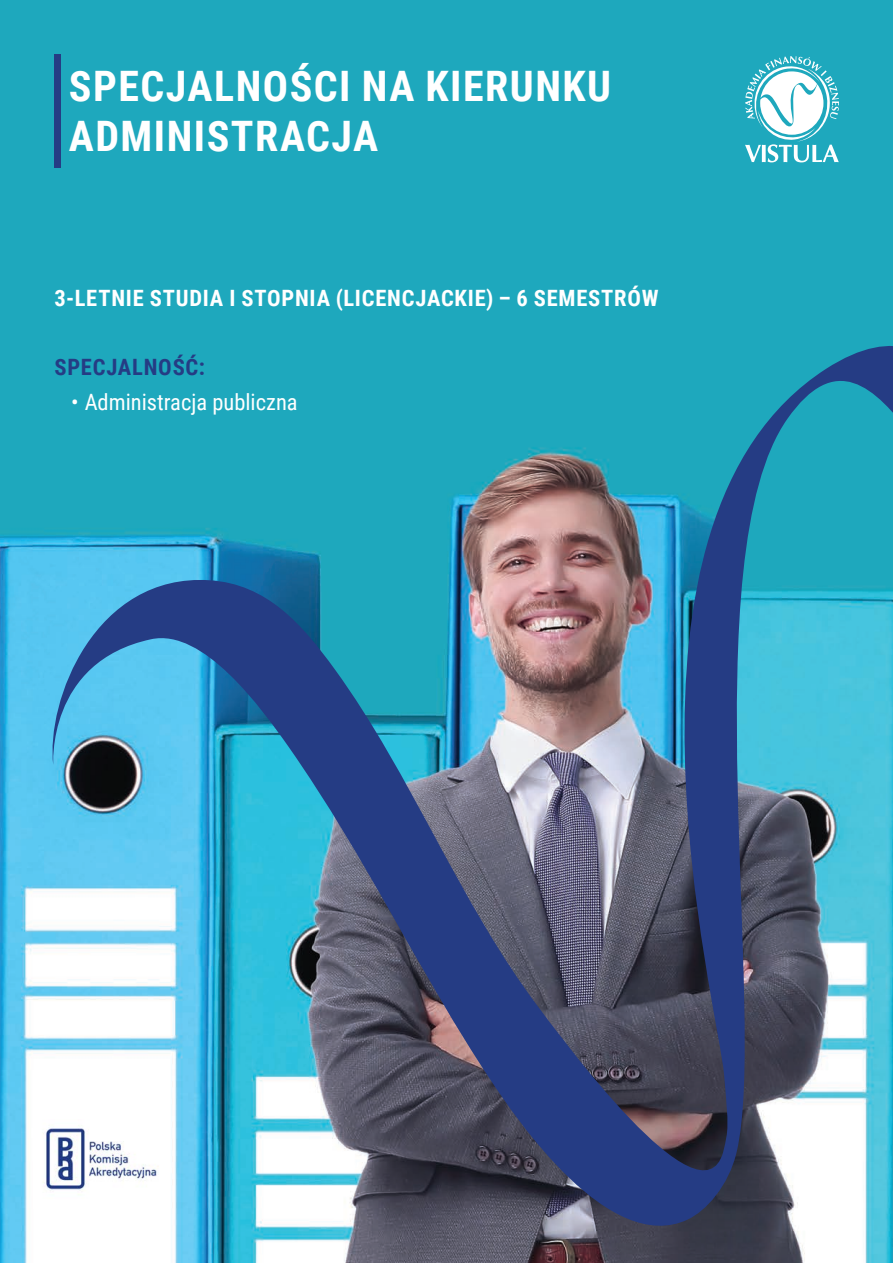
<style>
.page{position:relative;width:893px;height:1263px;background:#fff}
.page>*{position:absolute;margin:0;border:0;box-sizing:border-box;transform-origin:0 0}
.t1{font:700 42px "Roboto Condensed";letter-spacing:.035em;color:#fff}
.t2{font:700 22.5px "Roboto Condensed";letter-spacing:.035em;color:#fff}
.t3{font:22.5px "Roboto Condensed";color:#fff}
.t4{font:700 22.5px "Roboto Condensed";letter-spacing:.035em;color:#253c84}
</style>
<div class="page">
<img style="left:0;top:0;width:893px;height:1263px">
<svg style="left:745px;top:56px;width:94px;height:106px"></svg>
<div style="left:54px;top:54px;width:7px;height:114px;background:#253c84"></div>
<img style="left:46px;top:276px;width:847px;height:980px">
<img style="left:34px;top:1120px;width:127px;height:89px">
<p class="t1" style="left:69px;top:56px;width:544px">SPECJALNOŚCI NA KIERUNKU</p>
<p class="t1" style="left:69px;top:107px;width:311px">ADMINISTRACJA</p>
<p class="t2" style="left:54px;top:283px;width:606px">3-LETNIE STUDIA I STOPNIA (LICENCJACKIE) – 6 SEMESTRÓW</p>
<p class="t4" style="left:54px;top:352px;width:152px">SPECJALNOŚĆ:</p>
<p class="t3" style="left:71px;top:386px;width:228px">• Administracja publiczna</p>
</div>
